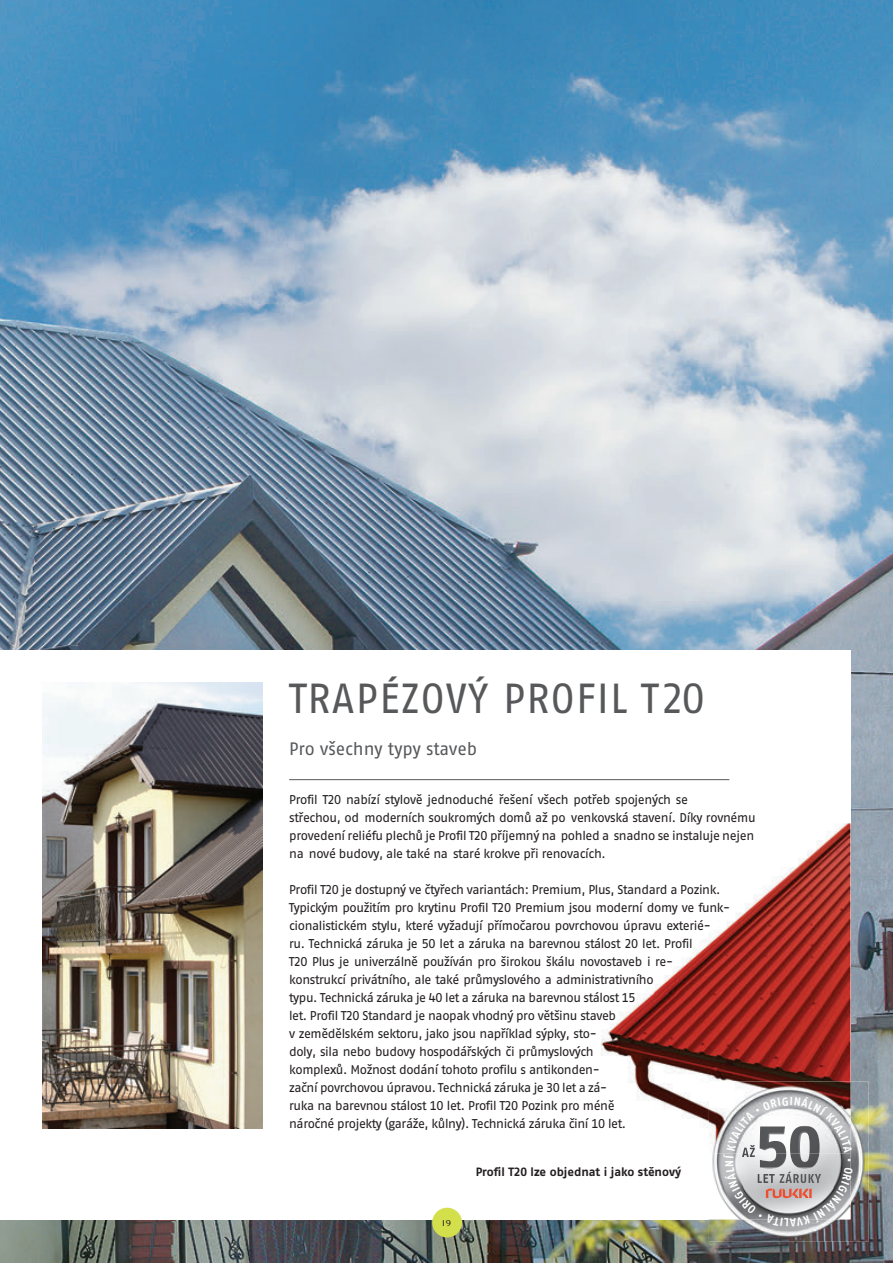
<style>
.page{position:relative;width:893px;height:1263px;background:#fff}
.page>*{position:absolute;margin:0;border:0;box-sizing:border-box;transform-origin:0 0}
.t1{font:42px "Fago No Tf";letter-spacing:.03em;color:#57585a}
.t2{font:18px "Fago No Tf";letter-spacing:-.005em;color:#57585a}
.t3{font:12.75px/18px "Fago Ex Tf";letter-spacing:-.035em;color:#231f20;scale:.9 1}
.t4{font:700 12px "Fago Ex Tf";color:#231f20;scale:.9 1}
.t5{font:12px "Eidetic Modern OT";color:#231f20}
</style>
<div class="page">
<img style="left:0;top:0;width:893px;height:1263px">
<div style="left:0;top:650px;width:850px;height:569px;background:#fff"></div>
<hr style="left:289px;top:779px;width:440px;height:1px;background:#57585a">
<img style="left:43px;top:683px;width:219px;height:445px">
<img style="left:601px;top:823px;width:249px;height:305px">
<img style="left:601px;top:823px;width:155px;height:2px">
<img style="left:601px;top:830px;width:153px;height:13px">
<img style="left:601px;top:848px;width:4px;height:13px">
<img style="left:601px;top:884px;width:119px;height:13px">
<img style="left:601px;top:902px;width:128px;height:13px">
<img style="left:601px;top:920px;width:108px;height:13px">
<img style="left:601px;top:938px;width:92px;height:13px">
<img style="left:601px;top:956px;width:71px;height:13px">
<img style="left:601px;top:974px;width:53px;height:13px">
<img style="left:601px;top:992px;width:35px;height:13px">
<img style="left:601px;top:1010px;width:15px;height:13px">
<img style="left:601px;top:1082px;width:5px;height:13px">
<img style="left:601px;top:1100px;width:14px;height:12px">
<img style="left:601px;top:1117px;width:24px;height:11px">
<div style="left:432px;top:1208px;width:30px;height:29px;background:#d4df4c;border-radius:50%"></div>
<img style="left:815px;top:1081px;width:54px;height:160px">
<img style="left:709px;top:1219px;width:106px;height:22px">
<img style="left:709px;top:1081px;width:141px;height:120px">
<svg style="left:723px;top:1096px;width:130px;height:130px"></svg>
<h1 class="t1" style="left:289px;top:683px;width:418px">TRAPÉZOVÝ PROFIL T20</h1>
<h2 class="t2" style="left:289px;top:742px;width:190px">Pro všechny typy staveb</h2>
<p class="t3" style="left:289px;top:792px;width:520px">Profil T20 nabízí stylově jednoduché řešení všech potřeb spojených se<br>střechou, od moderních soukromých domů až o venkovská stavení. Dík rovnému provedení reliéfu plechů je Profil T20 příjemný na pohled a snadno se instaluje nejen na nové budovy, ale také na staré krokve při renovacích.</p>
<p class="t3" style="left:289px;top:882px;width:492px">Profil T20 je dostupný ve čtyřech variantách: Premium, Plus, Standard a Pozink.<br>Typickým použitím pro krytinu Profil T20 Premium jsou moderní domy ve funk&shy;cionalistickém stylu, které vyžadují přímočarou povrchovou úpravu exterié-<br>ru. Technická záruka je 50 let a záruka na barevnou stálost 20 let. Profil<br>T20 Plus je univerzálně používán pro širokou škálu novostaveb i re&shy;konstrukcí privátního, ale také průmyslového a administrativního<br>typu. Technická záruka je 40 let a záruka na barevnou stálost 15<br>let. Profil T20 Standard je naopak vhodný pro většinu staveb<br>v zemědělském sektoru, jako jsou například sýpky, sto-<br>doly, sila nebo budovy hospodářských či průmyslových<br>komplexů. Možnost dodání tohoto profilu s antikonden-<br>zační povrchovou úpravou. Technická záruka je 30 let a zá-<br>ruka na barevnou stálost 10 let. Profil T20 Pozink pro méně<br>náročné projekty (garáže, kůlny). Technická záruka činí 10 let.</p>
<p class="t3" style="left:551px;top:810px;width:10px">p</p>
<p class="t3" style="left:696px;top:810px;width:8px">y</p>
<p class="t5" style="left:442px;top:1218px;width:11px">19</p>
<p class="t4" style="left:476px;top:1167px;width:230px">Profil T20 lze objednat i jako stěnový</p>
</div>
